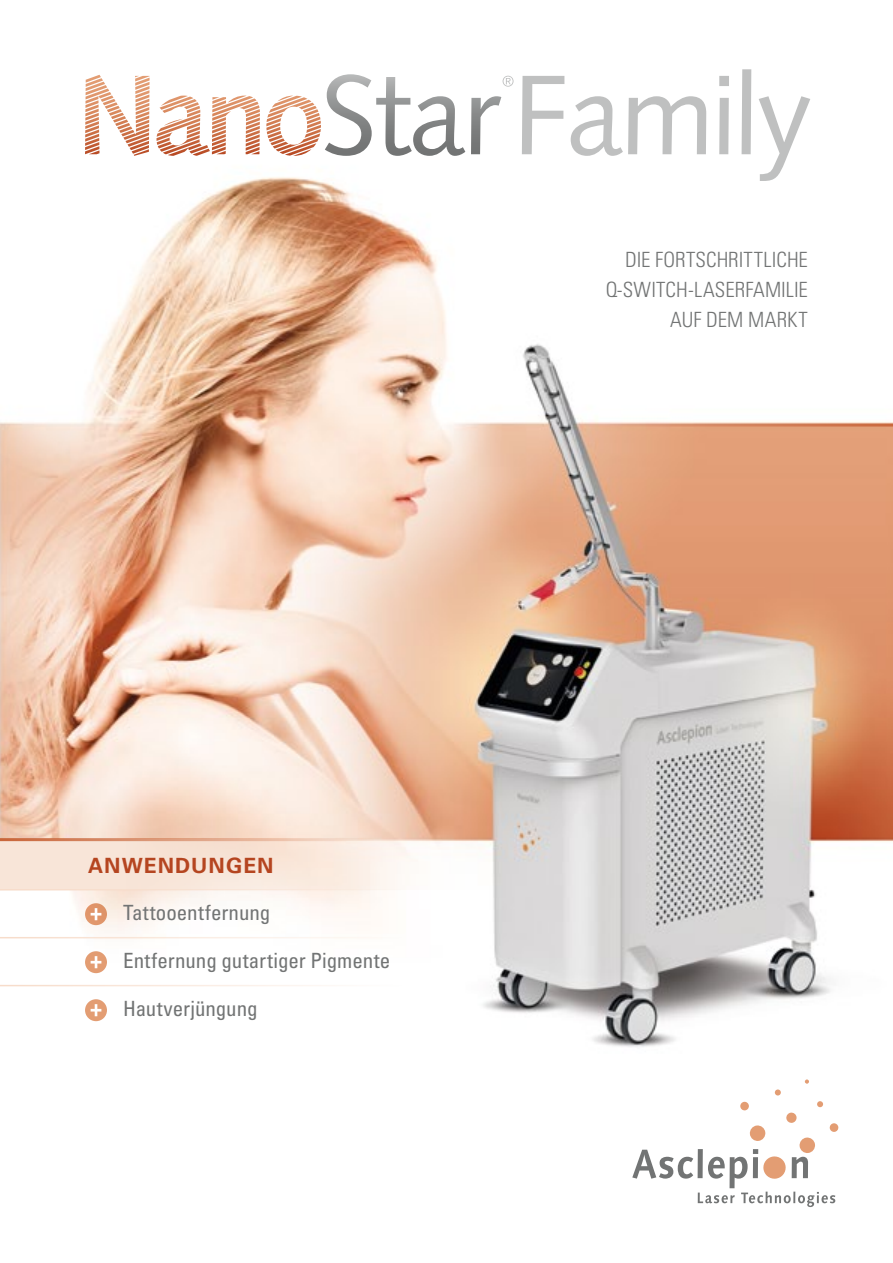
<style>
.page{position:relative;width:893px;height:1263px;background:#fff}
.page>*{position:absolute;margin:0;border:0;box-sizing:border-box;transform-origin:0 0}
.t1{font:condensed 21px "Univers LT Pro";letter-spacing:-.005em;color:#727474}
.t2{font:300 condensed 21px/30px "Univers LT Pro";letter-spacing:.005em;color:#727474;text-align:right}
.t3{font:700 21px "Univers LT Pro 65";letter-spacing:.05em;color:#b54520}
</style>
<div class="page">
<img style="left:0;top:177px;width:893px;height:1025px">
<div style="left:786px;top:1112px;width:11px;height:11px;background:#e39d73;border-radius:50%"></div>
<div style="left:740px;top:1102px;width:9px;height:8px;background:#e39d73;border-radius:50%"></div>
<svg style="left:829px;top:1123px;width:10px;height:9px"></svg>
<svg style="left:817px;top:1101px;width:6px;height:6px"></svg>
<svg style="left:775px;top:1089px;width:6px;height:6px"></svg>
<svg style="left:805px;top:1079px;width:4px;height:5px"></svg>
<svg style="left:632px;top:1125px;width:203px;height:82px"></svg>
<svg style="left:0;top:840px;width:491px;height:50px;fill:#f8e6d9"></svg>
<svg style="left:85px;top:903px;width:22px;height:22px"></svg>
<svg style="left:91px;top:908px;width:10px;height:12px"></svg>
<div style="left:85px;top:951px;width:22px;height:22px;background:#e39d73;border-radius:50%"></div>
<svg style="left:91px;top:956px;width:10px;height:12px"></svg>
<div style="left:85px;top:999px;width:22px;height:22px;background:#e39d73;border-radius:50%"></div>
<svg style="left:91px;top:1004px;width:10px;height:12px"></svg>
<hr style="left:0;top:889px;width:408px;height:1px;background:#f7dcca">
<hr style="left:0;top:937px;width:408px;height:1px;background:#f7dcca">
<hr style="left:0;top:985px;width:408px;height:1px;background:#f7dcca">
<hr style="left:0;top:838px;width:374px;height:3px;background:#c9663a">
<hr style="left:607px;top:423px;width:286px;height:3px;background:#c9663a">
<svg style="left:522px;top:69px;width:288px;height:112px"></svg>
<svg style="left:85px;top:74px;width:429px;height:82px"></svg>
<p class="t3" style="left:88px;top:851px;width:187px">ANWENDUNGEN</p>
<p class="t1" style="left:123px;top:899px;width:149px">Tattooentfernung</p>
<p class="t1" style="left:123px;top:947px;width:269px">Entfernung gutartiger Pigmente</p>
<p class="t1" style="left:123px;top:995px;width:136px">Hautverjüngung</p>
<p class="t2" style="left:605px;top:243px;width:204px">DIE FORTSCHRITTLICHE<br>Q-SWITCH-LASERFAMILIE<br>AUF DEM MARKT</p>
</div>
